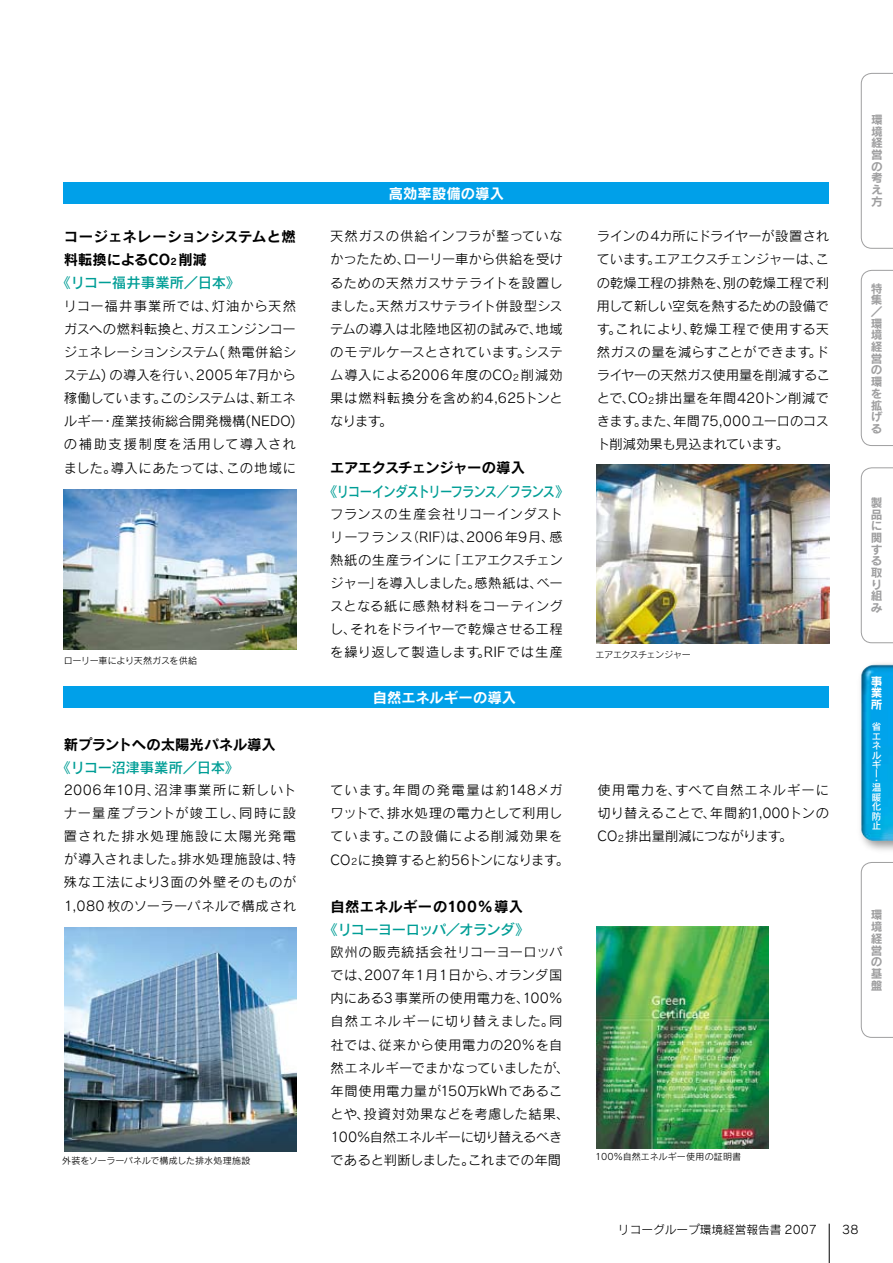
<style>
.page{position:relative;width:893px;height:1263px;background:#fff}
.page>*{position:absolute;margin:0;border:0;box-sizing:border-box;transform-origin:0 0}
.t1{font:14.4px/23.1px "Rodin Pro B";color:#000}
.t2{font:14.4px "Rodin Pro DB";letter-spacing:-.075em;color:#009e96}
.t3{font:14.4px "Rodin Pro B";color:#fff}
.t4{font:14.4px "Rodin Pro DB";letter-spacing:-.04em;color:#009e96}
.t5{font:14.4px "Rodin Pro B";letter-spacing:-.04em;color:#000}
.t6{font:14.4px "Rodin Pro DB";letter-spacing:-.02em;color:#009e96}
.t7{font:14.4px "Rodin Pro DB";color:#009e96}
.t8{font:13.35px/23.1px "Rodin Pro M";letter-spacing:.02em;color:#000;text-align:justify}
.t9{font:13.35px/23.1px "Rodin Pro M";letter-spacing:.04em;color:#000}
.t10{font:11.7px/11.7px "Rodin Pro B";color:#9f9fa0;text-align:justify}
.t11{font:11.7px "Rodin Pro M";color:#000}
.t12{font:11.7px/12px "Rodin Pro B";color:#fff}
.t13{font:9.6px/9.4px "Rodin Pro DB";color:#fff;text-align:justify}
.t14{font:9px "Rodin Pro M";letter-spacing:-.01em;color:#000}
.t15{font:9px "Rodin Pro M";letter-spacing:.015em;color:#000}
.t16{font:9px "Rodin Pro M";letter-spacing:-.045em;color:#000}
.s1{font-size:9px}
</style>
<div class="page">
<hr style="left:829px;top:1224px;width:1px;height:39px;background:#000">
<div style="left:856px;top:660px;width:37px;height:194px;background:#000;opacity:.4"></div>
<img style="left:861px;top:665px;width:32px;height:176px">
<svg style="left:861px;top:467px;width:32px;height:176px"></svg>
<svg style="left:861px;top:862px;width:32px;height:176px"></svg>
<svg style="left:861px;top:73px;width:32px;height:176px"></svg>
<svg style="left:861px;top:270px;width:32px;height:176px"></svg>
<img style="left:597px;top:464px;width:232px;height:179px">
<div style="left:64px;top:687px;width:765px;height:21px;background:#00a0e9"></div>
<div style="left:64px;top:183px;width:765px;height:21px;background:#00a0e9"></div>
<img style="left:64px;top:489px;width:233px;height:160px">
<img style="left:597px;top:926px;width:171px;height:222px">
<img style="left:64px;top:927px;width:232px;height:224px">
<p class="t1" style="left:64px;top:225px;width:234px">コージェネレーションシステムと燃料転換によるCO<span class="s1">2</span> 削減</p>
<p class="t7" style="left:57px;top:273px;width:185px">《リコー福井事業所／日本》</p>
<p class="t8" style="left:64px;top:294px;width:234px">リコー福井事業所では、灯油から天然ガスへの燃料転換と、ガスエンジンコージェネレーションシステム( 熱電併給システム) の導入を行い、2005年7月から稼働しています。このシステムは、新エネルギー・産業技術総合開発機構(NEDO)の補助支援制度を活用して導入されました。導入にあたっては、この地域に</p>
<p class="t14" style="left:64px;top:654px;width:135px">ローリー車により天然ガスを供給</p>
<p class="t3" style="left:389px;top:184px;width:117px">高効率設備の導入</p>
<p class="t8" style="left:330px;top:224px;width:234px">天然ガスの供給インフラが整っていなかったため、ローリー車から供給を受けるための天然ガスサテライトを設置しました。天然ガスサテライト併設型システムの導入は北陸地区初の試みで、地域のモデルケースとされています。システム導入による2006年度のCO<span class="s1">2</span> 削減効果は燃料転換分を含め約4,625トンとなります。</p>
<p class="t5" style="left:330px;top:458px;width:196px">エアエクスチェンジャーの導入</p>
<p class="t2" style="left:323px;top:482px;width:248px">《リコーインダストリーフランス／フランス》</p>
<p class="t8" style="left:330px;top:502px;width:234px">フランスの生産会社リコーインダストリーフランス（RIF）は、2006年9月、感熱紙の生産ラインに「エアエクスチェンジャー」を導入しました。感熱紙は、ベースとなる紙に感熱材料をコーティングし、それをドライヤーで乾燥させる工程を繰り返して製造します。RIFでは生産</p>
<p class="t3" style="left:373px;top:687px;width:145px">自然エネルギーの導入</p>
<p class="t8" style="left:597px;top:224px;width:235px">ラインの4カ所にドライヤーが設置されています。エアエクスチェンジャーは、この乾燥工程の排熱を、別の乾燥工程で利用して新しい空気を熱するための設備です。これにより、乾燥工程で使用する天然ガスの量を減らすことができます。ドライヤーの天然ガス使用量を削減することで、CO<span class="s1">2</span>排出量を年間420トン削減できます。また、年間75,000ユーロのコスト削減効果も見込まれています。</p>
<p class="t16" style="left:596px;top:649px;width:97px">エアエクスチェンジャー</p>
<p class="t1" style="left:64px;top:732px;width:214px">新プラントへの太陽光パネル導入</p>
<p class="t6" style="left:57px;top:758px;width:184px">《リコー沼津事業所／日本》</p>
<p class="t8" style="left:64px;top:778px;width:234px">2006年1 0月、沼津事業所に新しいトナー量産プラントが竣工し、同時に設置された排水処理施設に太陽光発電が導入されました。排水処理施設は、特殊な工法により3面の外壁そのものが1 ,080 枚のソーラーパネルで構成され</p>
<p class="t8" style="left:597px;top:778px;width:233px">使用電力を、すべて自然エネルギーに切り替えることで、年間約1 ,000トンのCO<span class="s1">2</span>排出量削減につながります。</p>
<p class="t9" style="left:331px;top:778px;width:240px">ています。年間の発電量は約148メガワットで、排水処理の電力として利用しています。この設備による削減効果を<br>CO<span class="s1">2</span>に換算すると約56トンになります。</p>
<p class="t1" style="left:331px;top:894px;width:194px">自然エネルギーの100%導入</p>
<p class="t4" style="left:323px;top:920px;width:208px">《リコーヨーロッパ／オランダ》</p>
<p class="t8" style="left:331px;top:940px;width:240px;text-align:left">欧州の販売統括会社リコーヨーロッパでは、2007年1 月1 日から、オランダ国内にある3事業所の使用電力を、1 00%自然エネルギーに切り替えました。同社では、従来から使用電力の20%を自然エネルギーでまかなっていましたが、年間使用電力量が1 50万kWhであることや、投資対効果などを考慮した結果、<br>1 00％自然エネルギーに切り替えるべきであると判断しました。これまでの年間</p>
<p class="t14" style="left:62px;top:1155px;width:190px">外装をソーラーパネルで構成した排水処理施設</p>
<p class="t15" style="left:595px;top:1151px;width:148px">1 00％自然エネルギー使用の証明書</p>
<p class="t10" style="left:871px;top:113px;width:13px">環境経営の考え方</p>
<p class="t10" style="left:871px;top:282px;width:13px">特集／環境経営の環を拡げる</p>
<p class="t10" style="left:871px;top:496px;width:13px;text-align:left">製品に関する取り組み</p>
<p class="t12" style="left:871px;top:675px;width:15px">事業所　</p>
<p class="t13" style="left:872px;top:722px;width:11px">省エネルギー</p>
<p class="t13" style="left:872px;top:777px;width:11px;line-height:7.1px">・温</p>
<p class="t13" style="left:872px;top:792px;width:11px">暖化防止</p>
<p class="t10" style="left:871px;top:909px;width:13px">環境経営の基盤</p>
<p class="t11" style="left:618px;top:1222px;width:200px">リコーグループ環境経営報告書 2007</p>
<p class="t11" style="left:842px;top:1222px;width:18px">38</p>
</div>
